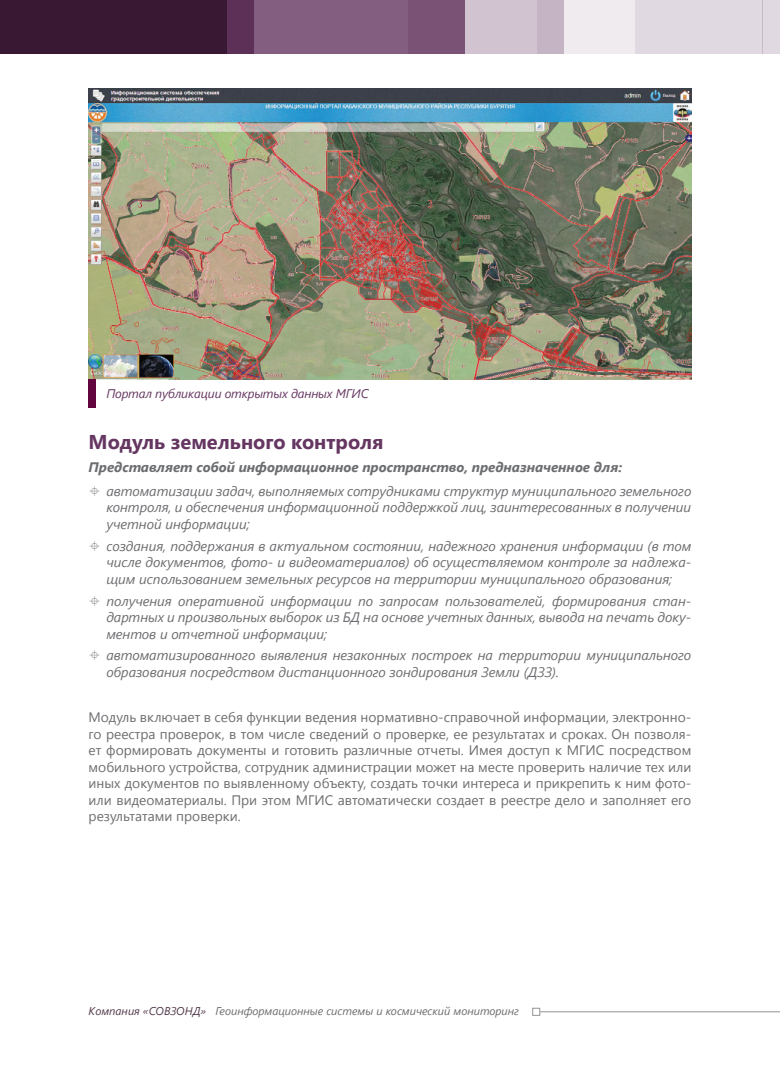
<style>
.page{position:relative;width:780px;height:1088px;background:#fff}
.page>*{position:absolute;margin:0;border:0;box-sizing:border-box;transform-origin:0 0}
.основной_текст{font:700 20px "Segoe UI";color:#653661}
.t1{font:italic 13.75px/16.5px "Segoe UI";color:#6c6d70;text-align:justify}
.основной_текст-2{font:13.75px/16.5px "Segoe UI";color:#6c6d70;text-align:justify}
.основной_текст-3{font:italic 700 13.75px "Segoe UI";color:#6c6d70}
.Подпись_к_рисункам{font:italic 12.5px "Segoe UI";letter-spacing:-.01em;color:#653661}
.t2{font:italic 11.25px "Segoe UI";color:#6c6d70}
.s1{color:#53394c}
</style>
<div class="page">
<div style="left:532px;top:1008px;width:8px;height:7px;border:1px solid #939598"></div>
<hr style="left:540px;top:1011px;width:240px;height:1px;background:#939598">
<div style="left:537px;top:0;width:225px;height:53px;background:#efebef"></div>
<div style="left:634px;top:0;width:128px;height:53px;background:#e1d9e1"></div>
<div style="left:762px;top:0;width:18px;height:53px;background:#e1d9e1"></div>
<div style="left:0;top:0;width:254px;height:53px;background:#391833"></div>
<svg style="left:227px;top:0;width:181px;height:53px;background:#7d5779"></svg>
<svg style="left:408px;top:0;width:156px;height:53px;background:#ae96ac"></svg>
<img style="left:89px;top:89px;width:602px;height:290px">
<div style="left:89px;top:379px;width:7px;height:28px;background:#62053f"></div>
<p class="Подпись_к_рисункам" style="left:106px;top:385px;width:264px">Портал публикации открытых данных МГИС</p>
<p class="основной_текст" style="left:89px;top:427px;width:296px">Модуль земельного контроля</p>
<p class="основной_текст-3" style="left:89px;top:457px;width:535px">Представляет собой информационное пространство, предназначенное для:</p>
<p class="t1" style="left:106px;top:482px;width:586px">автоматизации задач, выполняемых сотрудниками структур муниципального земельного контроля, и обеспечения информационной поддержкой лиц, заинтересованных в получении учетной информации;</p>
<p class="t1" style="left:106px;top:537px;width:586px">создания, поддержания в актуальном состоянии, надежного хранения информации (в том числе документов, фото- и видеоматериалов) об осуществляемом контроле за надлежа&shy;щим использованием земельных ресурсов на территории муниципального образования;</p>
<p class="t1" style="left:106px;top:592px;width:586px">получения оперативной информации по запросам пользователей, формирования стан&shy;дартных и произвольных выборок из БД на основе учетных данных, вывода на печать доку&shy;ментов и отчетной информации;</p>
<p class="t1" style="left:106px;top:646px;width:586px">автоматизированного выявления незаконных построек на территории муниципального образования посредством дистанционного зондирования Земли (ДЗЗ).</p>
<p class="основной_текст-2" style="left:89px;top:708px;width:604px">Модуль включает в себя функции ведения нормативно-справочной информации, электронно&shy;го реестра проверок, в том числе сведений о проверке, ее результатах и сроках. Он позволя&shy;ет формировать документы и готовить различные отчеты. Имея доступ к МГИС посредством мобильного устройства, сотрудник администрации может на месте проверить наличие тех или иных документов по выявленному объекту, создать точки интереса и прикрепить к ним фото&shy;или видеоматериалы. При этом МГИС автоматически создает в реестре дело и заполняет его результатами проверки.</p>
<p class="t2" style="left:89px;top:1003px;width:432px"><span class="s1">Компания «СОВЗОНД»</span> Геоинформационные сиcтемы и космический мониторинг</p>
</div>
